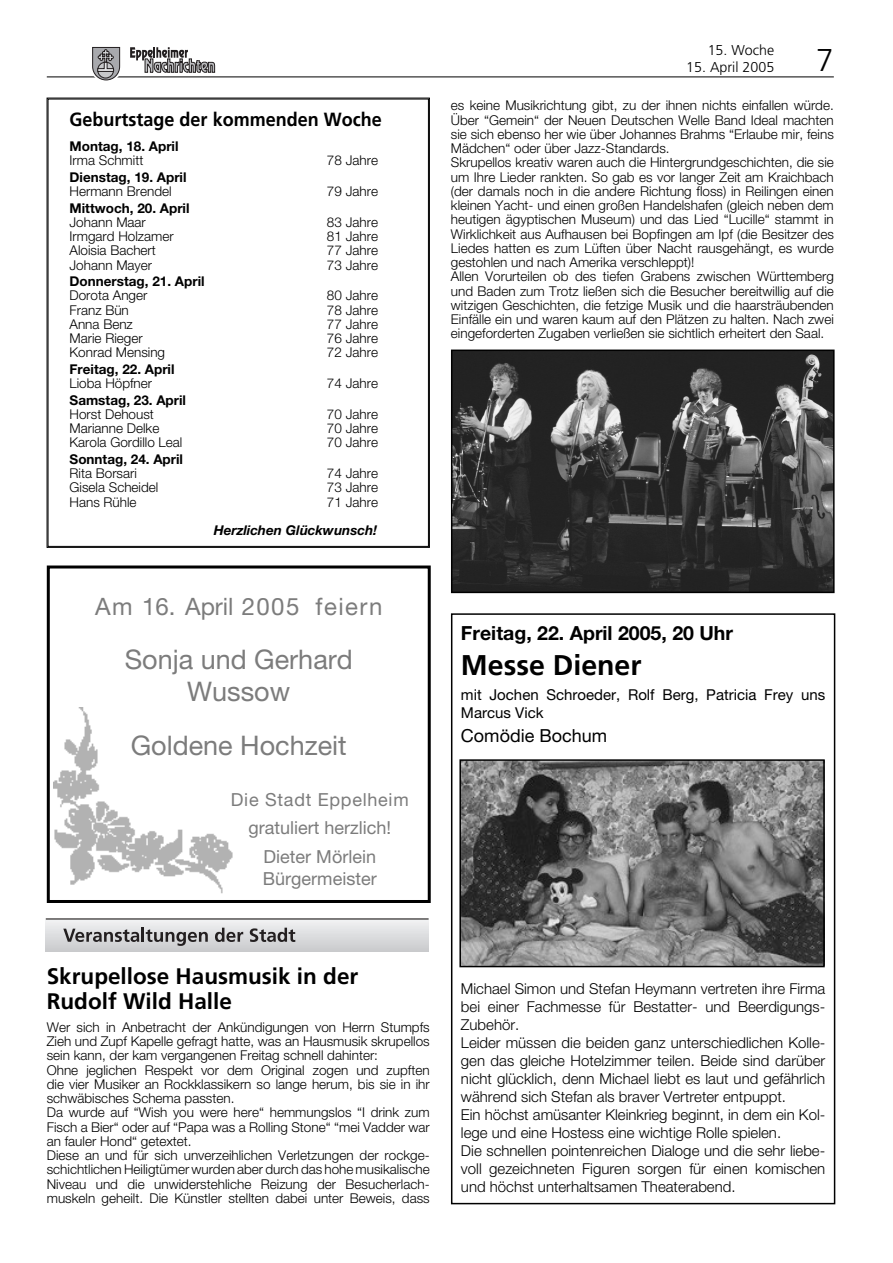
<style>
.page{position:relative;width:893px;height:1263px;background:#fff}
.page>*{position:absolute;margin:0;border:0;box-sizing:border-box;transform-origin:0 0}
.t1{font:300 31.5px "Frutiger";color:#000}
.t2{font:700 28.5px "Frutiger";color:#000}
.t3{font:27px/32.4px "Helvetica Neue";color:#7c7c7c;text-align:center}
.t4{font:24px "Helvetica Neue";letter-spacing:.06em;color:#7c7c7c}
.t5{font:700 22.5px/25.5px "Frutiger";color:#000}
.t6{font:700 19.5px "Helvetica Neue";color:#000}
.t7{font:700 19.05px "Frutiger";color:#000;scale:.94 1}
.t8{font:18px/28.8px "Helvetica Neue";color:#7c7c7c;text-align:center}
.t9{font:18px "Helvetica Neue";color:#000}
.t10{font:300 15px/18px "Helvetica Neue";color:#000}
.t11{font:15px/18px "Helvetica Neue";color:#000}
.t12{font:300 14.25px "Frutiger";color:#000}
.t13{font:300 13.5px/14.2px "Helvetica Neue";color:#000}
.t14{font:700 13.5px "Helvetica Neue";color:#000}
.t15{font:italic 700 13.5px "Helvetica Neue";color:#000}
</style>
<div class="page">
<hr style="left:47px;top:77px;width:786px;height:1px;background:#000">
<svg style="left:88px;top:47px;width:36px;height:34px"></svg>
<svg style="left:130px;top:47px;width:85px;height:25px"></svg>
<div style="left:193px;top:41px;width:56px;height:19px;background:#fff"></div>
<img style="left:54px;top:708px;width:179px;height:186px">
<div style="left:47px;top:566px;width:384px;height:337px;border:3px solid #000"></div>
<div style="left:46px;top:919px;width:382px;height:32px;background:linear-gradient(to bottom,#f1f2f3,#cbccce)"></div>
<hr style="left:46px;top:918px;width:382px;height:2px;background:#231f20">
<svg style="left:63px;top:928px;width:145px;height:18px;background:#a3a2a4"></svg>
<svg style="left:215px;top:928px;width:28px;height:14px"></svg>
<svg style="left:250px;top:928px;width:45px;height:14px"></svg>
<img style="left:461px;top:761px;width:361px;height:204px">
<div style="left:459px;top:759px;width:365px;height:208px;border:1px solid #000"></div>
<svg style="left:47px;top:98px;width:383px;height:450px"></svg>
<img style="left:453px;top:352px;width:379px;height:239px">
<div style="left:451px;top:350px;width:383px;height:243px;border:1px solid #000"></div>
<h3 class="t7" style="left:70px;top:109px;width:333px">Geburtstage der kommenden Woche</h3>
<p class="t14" style="left:70px;top:139px;width:110px">Montag, 18. April</p>
<p class="t13" style="left:70px;top:154px;width:75px">Irma Schmitt</p>
<p class="t13" style="left:327px;top:154px;width:53px">78 Jahre</p>
<p class="t14" style="left:70px;top:170px;width:118px">Dienstag, 19. April</p>
<p class="t13" style="left:70px;top:184px;width:104px">Hermann Brendel</p>
<p class="t13" style="left:327px;top:184px;width:53px">79 Jahre</p>
<p class="t14" style="left:70px;top:200px;width:121px">Mittwoch, 20. April</p>
<p class="t13" style="left:70px;top:215px;width:78px">Johann Maar</p>
<p class="t13" style="left:327px;top:215px;width:53px">83 Jahre</p>
<p class="t13" style="left:70px;top:229px;width:106px">Irmgard Holzamer</p>
<p class="t13" style="left:327px;top:229px;width:53px">81 Jahre</p>
<p class="t13" style="left:70px;top:244px;width:88px">Aloisia Bachert</p>
<p class="t13" style="left:327px;top:244px;width:53px">77 Jahre</p>
<p class="t13" style="left:70px;top:258px;width:84px">Johann Mayer</p>
<p class="t13" style="left:327px;top:258px;width:53px">73 Jahre</p>
<p class="t14" style="left:70px;top:274px;width:136px">Donnerstag, 21. April</p>
<p class="t13" style="left:70px;top:289px;width:79px">Dorota Anger</p>
<p class="t13" style="left:327px;top:289px;width:53px">80 Jahre</p>
<p class="t13" style="left:70px;top:303px;width:61px">Franz Bün</p>
<p class="t13" style="left:327px;top:303px;width:53px">78 Jahre</p>
<p class="t13" style="left:70px;top:317px;width:65px">Anna Benz</p>
<p class="t13" style="left:327px;top:317px;width:53px">77 Jahre</p>
<p class="t13" style="left:70px;top:331px;width:75px">Marie Rieger</p>
<p class="t13" style="left:327px;top:331px;width:53px">76 Jahre</p>
<p class="t13" style="left:70px;top:346px;width:97px">Konrad Mensing</p>
<p class="t13" style="left:327px;top:346px;width:53px">72 Jahre</p>
<p class="t14" style="left:70px;top:362px;width:106px">Freitag, 22. April</p>
<p class="t13" style="left:70px;top:376px;width:84px">Lioba Höpfner</p>
<p class="t13" style="left:327px;top:376px;width:53px">74 Jahre</p>
<p class="t14" style="left:70px;top:392px;width:118px">Samstag, 23. April</p>
<p class="t13" style="left:70px;top:407px;width:86px">Horst Dehoust</p>
<p class="t13" style="left:327px;top:407px;width:53px">70 Jahre</p>
<p class="t13" style="left:70px;top:421px;width:91px">Marianne Delke</p>
<p class="t13" style="left:327px;top:421px;width:53px">70 Jahre</p>
<p class="t13" style="left:70px;top:436px;width:114px">Karola Gordillo Leal</p>
<p class="t13" style="left:327px;top:436px;width:53px">70 Jahre</p>
<p class="t14" style="left:70px;top:452px;width:115px">Sonntag, 24. April</p>
<p class="t13" style="left:70px;top:466px;width:69px">Rita Borsari</p>
<p class="t13" style="left:327px;top:466px;width:53px">74 Jahre</p>
<p class="t13" style="left:70px;top:481px;width:90px">Gisela Scheidel</p>
<p class="t13" style="left:327px;top:481px;width:53px">73 Jahre</p>
<p class="t13" style="left:70px;top:495px;width:69px">Hans Rühle</p>
<p class="t13" style="left:327px;top:495px;width:53px">71 Jahre</p>
<p class="t15" style="left:214px;top:525px;width:165px">Herzlichen Glückwunsch!</p>
<h3 class="t4" style="left:95px;top:596px;width:289px">Am 16. April 2005 feiern</h3>
<h3 class="t3" style="left:125px;top:645px;width:230px">Sonja und Gerhard<br>Wussow</h3>
<h3 class="t3" style="left:131px;top:731px;width:217px">Goldene Hochzeit</h3>
<h3 class="t8" style="left:231px;top:786px;width:179px">Die Stadt Eppelheim gratuliert herzlich!<br>Dieter Mörlein</h3>
<h3 class="t8" style="left:263px;top:865px;width:115px">Bürgermeister</h3>
<p class="t12" style="left:707px;top:44px;width:68px">15. Woche</p>
<p class="t12" style="left:686px;top:61px;width:89px">15. April 2005</p>
<h1 class="t1" style="left:816px;top:46px;width:19px">7</h1>
<p class="t13" style="left:451px;top:99px;width:384px">es keine Musikrichtung gibt, zu der ihnen nichts einfallen würde.<br>Über “Gemein“ der Neuen Deutschen Welle Band Ideal machten sie sich ebenso her wie über Johannes Brahms “Erlaube mir, feins Mädchen“ oder über Jazz-Standards.<br>Skrupellos kreativ waren auch die Hintergrundgeschichten, die sie um Ihre Lieder rankten. So gab es vor langer Zeit am Kraichbach (der damals noch in die andere Richtung floss) in Reilingen einen kleinen Yacht- und einen großen Handelshafen (gleich neben dem heutigen ägyptischen Museum) und das Lied “Lucille“ stammt in Wirklichkeit aus Aufhausen bei Bopfingen am Ipf (die Besitzer des Liedes hatten es zum Lüften über Nacht rausgehängt, es wurde gestohlen und nach Amerika verschleppt)!<br>Allen Vorurteilen ob des tiefen Grabens zwischen Württemberg und Baden zum Trotz ließen sich die Besucher bereitwillig auf die witzigen Geschichten, die fetzige Musik und die haarsträubenden Einfälle ein und waren kaum auf den Plätzen zu halten. Nach zwei eingeforderten Zugaben verließen sie sichtlich erheitert den Saal.</p>
<h3 class="t6" style="left:461px;top:623px;width:273px">Freitag, 22. April 2005, 20 Uhr</h3>
<h2 class="t2" style="left:461px;top:650px;width:182px">Messe Diener</h2>
<p class="t11" style="left:461px;top:687px;width:366px">mit Jochen Schroeder, Rolf Berg, Patricia Frey uns<br>Marcus Vick</p>
<h3 class="t9" style="left:461px;top:728px;width:148px">Comödie Bochum</h3>
<h3 class="t5" style="left:47px;top:963px;width:313px">Skrupellose Hausmusik in der<br>Rudolf Wild Halle</h3>
<p class="t13" style="left:47px;top:1020px;width:384px">Wer sich in Anbetracht der Ankündigungen von Herrn Stumpfs Zieh und Zupf Kapelle gefragt hatte, was an Hausmusik skrupellos sein kann, der kam vergangenen Freitag schnell dahinter:<br>Ohne jeglichen Respekt vor dem Original zogen und zupften die vier Musiker an Rockklassikern so lange herum, bis sie in ihr schwäbisches Schema passten.<br>Da wurde auf “Wish you were here“ hemmungslos “I drink zum Fisch a Bier“ oder auf “Papa was a Rolling Stone“ “mei Vadder war an fauler Hond“ getextet.<br>Diese an und für sich unverzeihlichen Verletzungen der rockge&shy;schichtlichen Heiligtümer wurden aber durch das hohe musikalische Niveau und die unwiderstehliche Reizung der Besucherlach&shy;muskeln geheilt. Die Künstler stellten dabei unter Beweis, dass</p>
<p class="t10" style="left:461px;top:980px;width:366px">Michael Simon und Stefan Heymann vertreten ihre Firma bei einer Fachmesse für Bestatter- und Beerdigungs-Zubehör.<br>Leider müssen die beiden ganz unterschiedlichen Kolle&shy;gen das gleiche Hotelzimmer teilen. Beide sind darüber nicht glücklich, denn Michael liebt es laut und gefährlich während sich Stefan als braver Vertreter entpuppt.<br>Ein höchst amüsanter Kleinkrieg beginnt, in dem ein Kol&shy;lege und eine Hostess eine wichtige Rolle spielen.<br>Die schnellen pointenreichen Dialoge und die sehr liebe&shy;voll gezeichneten Figuren sorgen für einen komischen und höchst unterhaltsamen Theaterabend.</p>
</div>
